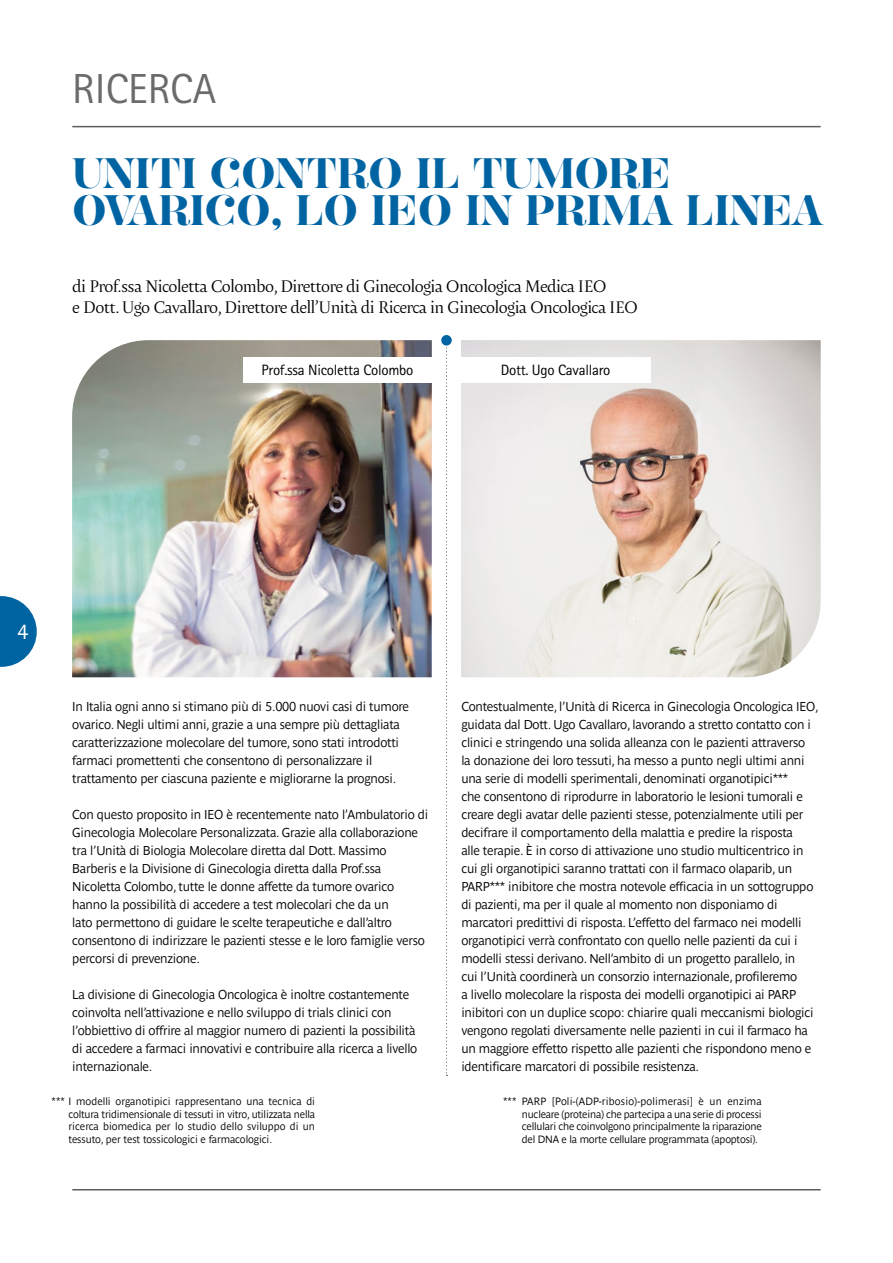
<style>
.page{position:relative;width:893px;height:1263px;background:#fff}
.page>*{position:absolute;margin:0;border:0;box-sizing:border-box;transform-origin:0 0}
.t1{font:42px "Rotis Sans Serif Std";color:#6b6b6a}
.t2{font:600 36.3px/37.5px "Hera Big";letter-spacing:.005em;color:#0064a3}
.t3{font:22.5px "Rotis Sans Serif Std";color:#fff}
.t4{font:300 16.5px/20.9px "Amster";letter-spacing:-.04em;color:#000}
.t5{font:15px "Rotis Sans Serif Std";letter-spacing:-.015em;color:#000}
.t6{font:12.75px/18px "Parisine Std Gris";letter-spacing:-.02em;color:#000}
.t7{font:10.5px/12.6px "Parisine Std Gris";letter-spacing:-.015em;color:#000;text-align:justify}
</style>
<div class="page">
<hr style="left:72px;top:126px;width:749px;height:1px;background:#5f5e5e">
<hr style="left:72px;top:1189px;width:749px;height:1px;background:#5f5e5e">
<svg style="left:0;top:596px;width:37px;height:71px"></svg>
<img style="left:72px;top:340px;width:360px;height:337px">
<img style="left:461px;top:340px;width:360px;height:337px">
<svg style="left:446px;top:347px;width:1px;height:729px"></svg>
<div style="left:243px;top:357px;width:189px;height:26px;background:#fff"></div>
<div style="left:461px;top:357px;width:189px;height:26px;background:#fff"></div>
<div style="left:441px;top:335px;width:11px;height:11px;background:#0064a3;border-radius:50%"></div>
<h1 class="t1" style="left:72px;top:64px;width:145px">RICERCA</h1>
<h2 class="t2" style="left:72px;top:155px;width:752px">UNITI CONTRO IL TUMORE<br>OVARICO, LO IEO IN PRIMA LINEA</h2>
<p class="t4" style="left:72px;top:275px;width:567px">di Prof.ssa Nicoletta Colombo, Direttore di Ginecologia Oncologica Medica IEO<br>e Dott. Ugo Cavallaro, Direttore dell’Unità di Ricerca in Ginecologia Oncologica IEO</p>
<p class="t5" style="left:262px;top:361px;width:153px">Prof.ssa Nicoletta Colombo</p>
<p class="t5" style="left:501px;top:361px;width:111px">Dott. Ugo Cavallaro</p>
<h3 class="t3" style="left:17px;top:619px;width:13px">4</h3>
<p class="t6" style="left:72px;top:697px;width:338px">In Italia ogni anno si stimano più di 5.000 nuovi casi di tumore ovarico. Negli ultimi anni, grazie a una sempre più dettagliata caratterizzazione molecolare del tumore, sono stati introdotti farmaci promettenti che consentono di personalizzare il trattamento per ciascuna paziente e migliorarne la prognosi.</p>
<p class="t6" style="left:72px;top:806px;width:357px">Con questo proposito in IEO è recentemente nato l’Ambulatorio di Ginecologia Molecolare Personalizzata. Grazie alla collaborazione tra l’Unità di Biologia Molecolare diretta dal Dott. Massimo Barberis e la Divisione di Ginecologia diretta dalla Prof.ssa Nicoletta Colombo, tutte le donne affette da tumore ovarico hanno la possibilità di accedere a test molecolari che da un<br>lato permettono di guidare le scelte terapeutiche e dall’altro consentono di indirizzare le pazienti stesse e le loro famiglie verso percorsi di prevenzione.</p>
<p class="t6" style="left:72px;top:986px;width:347px">La divisione di Ginecologia Oncologica è inoltre costantemente coinvolta nell’attivazione e nello sviluppo di trials clinici con l’obbiettivo di offrire al maggior numero di pazienti la possibilità di accedere a farmaci innovativi e contribuire alla ricerca a livello internazionale.</p>
<p class="t6" style="left:461px;top:697px;width:359px">Contestualmente, l’Unità di Ricerca in Ginecologia Oncologica IEO, guidata dal Dott. Ugo Cavallaro, lavorando a stretto contatto con i clinici e stringendo una solida alleanza con le pazienti attraverso<br>la donazione dei loro tessuti, ha messo a punto negli ultimi anni una serie di modelli sperimentali, denominati organotipici***<br>che consentono di riprodurre in laboratorio le lesioni tumorali e creare degli avatar delle pazienti stesse, potenzialmente utili per decifrare il comportamento della malattia e predire la risposta<br>alle terapie. È in corso di attivazione uno studio multicentrico in cui gli organotipici saranno trattati con il farmaco olaparib, un PARP*** inibitore che mostra notevole efficacia in un sottogruppo di pazienti, ma per il quale al momento non disponiamo di marcatori predittivi di risposta. L’effetto del farmaco nei modelli organotipici verrà confrontato con quello nelle pazienti da cui i modelli stessi derivano. Nell’ambito di un progetto parallelo, in<br>cui l’Unità coordinerà un consorzio internazionale, profileremo<br>a livello molecolare la risposta dei modelli organotipici ai PARP inibitori con un duplice scopo: chiarire quali meccanismi biologici vengono regolati diversamente nelle pazienti in cui il farmaco ha un maggiore effetto rispetto alle pazienti che rispondono meno e identificare marcatori di possibile resistenza.</p>
<p class="t7" style="left:68px;top:1095px;width:248px;text-indent:-17px">*** I modelli organotipici rappresentano una tecnica di coltura tridimensionale di tessuti in vitro, utilizzata nella ricerca biomedica per lo studio dello sviluppo di un tessuto, per test tossicologici e farmacologici.</p>
<p class="t7" style="left:522px;top:1095px;width:241px;text-indent:-19px">*** PARP [Poli-(ADP-ribosio)-polimerasi] è un enzima nucleare (proteina) che partecipa a una serie di processi cellulari che coinvolgono principalmente la riparazione del DNA e la morte cellulare programmata (apoptosi).</p>
</div>
